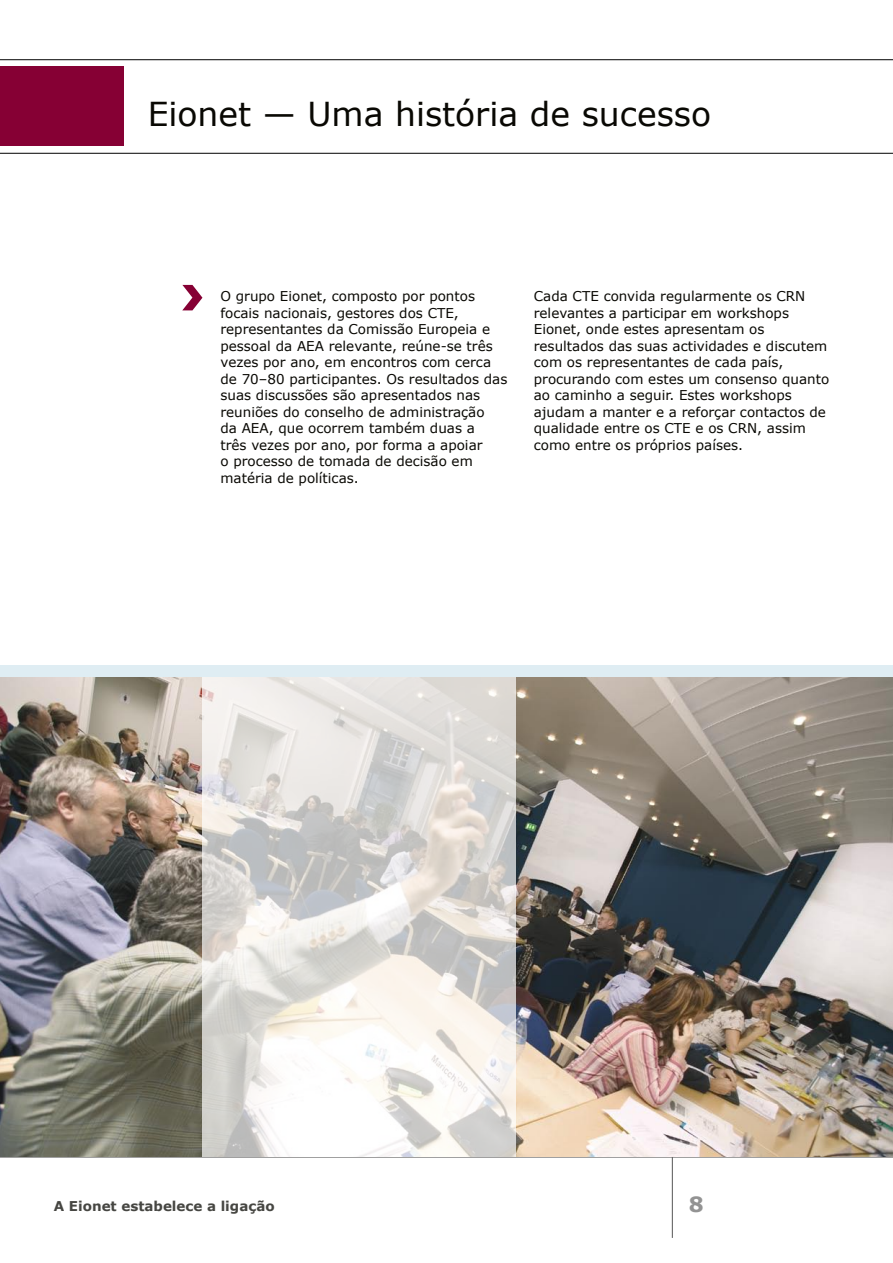
<style>
.page{position:relative;width:893px;height:1263px;background:#fff}
.page>*{position:absolute;margin:0;border:0;box-sizing:border-box;transform-origin:0 0}
.Page_Title{font:33px "Verdana";color:#090803}
.t1{font:700 21px "Verdana";color:#939393}
.Text{font:13.5px/16.5px "Verdana";color:#090803}
.t2{font:700 13.5px "Verdana";color:#464642}
</style>
<div class="page">
<hr style="left:672px;top:1157px;width:1px;height:81px;background:#565656">
<img style="left:0;top:677px;width:893px;height:480px">
<svg style="left:202px;top:677px;width:314px;height:480px"></svg>
<div style="left:0;top:67px;width:124px;height:79px;background:#860034"></div>
<hr style="left:0;top:153px;width:893px;height:1px;background:#000">
<hr style="left:0;top:59px;width:893px;height:1px;background:#000">
<svg style="left:182px;top:285px;width:20px;height:25px"></svg>
<div style="left:0;top:665px;width:893px;height:12px;background:#dfedf3"></div>
<p class="Page_Title" style="left:148px;top:93px;width:565px">Eionet — Uma história de sucesso</p>
<p class="Text" style="left:220px;top:288px;width:288px">O grupo Eionet, composto por pontos focais nacionais, gestores dos CTE, representantes da Comissão Europeia e pessoal da AEA relevante, reúne-se três vezes por ano, em encontros com cerca de 70–80 participantes. Os resultados das suas discussões são apresentados nas reuniões do conselho de administração<br>da AEA, que ocorrem também duas a<br>três vezes por ano, por forma a apoiar<br>o processo de tomada de decisão em matéria de políticas.</p>
<p class="Text" style="left:534px;top:288px;width:297px">Cada CTE convida regularmente os CRN relevantes a participar em workshops Eionet, onde estes apresentam os resultados das suas actividades e discutem com os representantes de cada país, procurando com estes um consenso quanto ao caminho a seguir. Estes workshops ajudam a manter e a reforçar contactos de qualidade entre os CTE e os CRN, assim como entre os próprios países.</p>
<p class="t2" style="left:54px;top:1198px;width:222px">A Eionet estabelece a ligação</p>
<h2 class="t1" style="left:689px;top:1191px;width:16px">8</h2>
</div>
